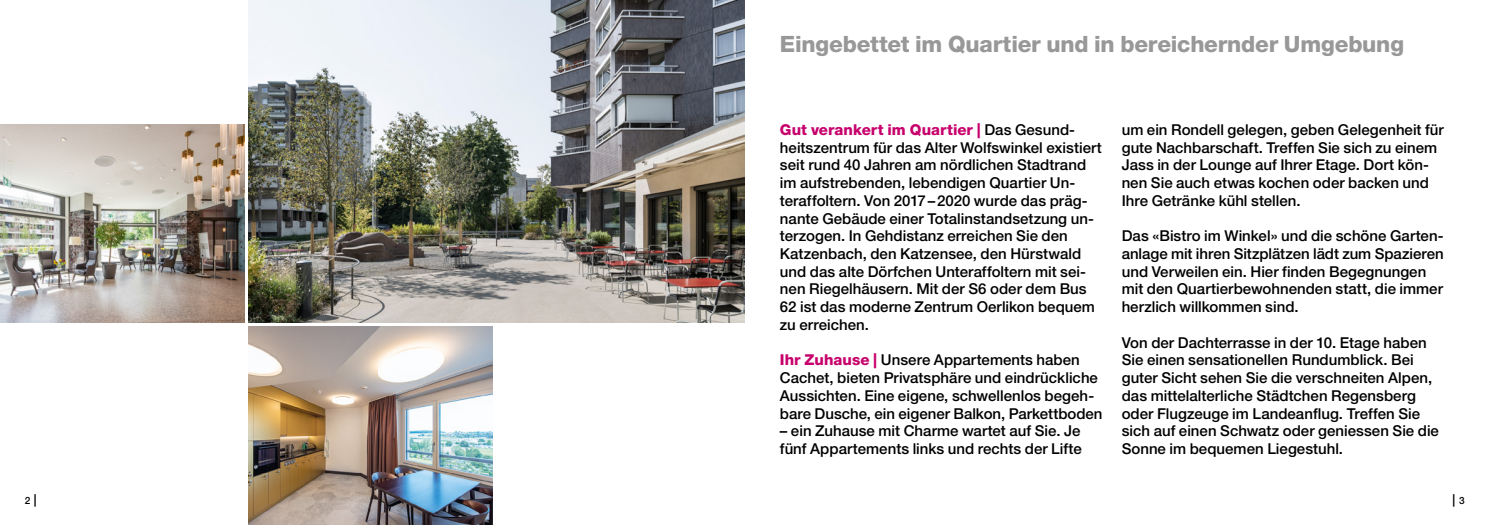
<style>
.page{position:relative;width:1489px;height:525px;background:#fff}
.page>*{position:absolute;margin:0;border:0;box-sizing:border-box;transform-origin:0 0}
.t1{font:800 22.5px "Helvetica Neue LT Pro";letter-spacing:-.01em;color:#999898}
.t2{font:500 15px/17.8px "Helvetica Neue LT Pro";color:#000}
.t3{font:500 12.5px "Helvetica Neue LT Pro";color:#000}
.t4{font:500 10px "Helvetica Neue LT Pro";color:#000}
.s1{font-weight:800;color:#c7006c}
.s2{font-size:12.5px}
.s3{font-size:10px}
</style>
<div class="page">
<img style="left:0;top:124px;width:244px;height:198px">
<img style="left:248px;top:326px;width:245px;height:198px">
<img style="left:248px;top:0;width:496px;height:322px">
<h1 class="t1" style="left:780px;top:30px;width:625px">Eingebettet im Quartier und in bereichernder Umgebung</h1>
<p class="t2" style="left:780px;top:120px;width:323px"><span class="s1">Gut verankert im Quartier |</span> Das Gesund&shy;heitszentrum für das Alter Wolfswinkel existiert seit rund 40 Jahren am nördlichen Stadtrand im aufstrebenden, lebendigen Quartier Un&shy;teraffoltern. Von 2017–2020 wurde das präg&shy;nante Gebäude einer Totalinstandsetzung un&shy;terzogen. In Gehdistanz erreichen Sie den Katzenbach, den Katzensee, den Hürstwald und das alte Dörfchen Unteraffoltern mit sei&shy;nen Riegelhäusern. Mit der S6 oder dem Bus 62 ist das moderne Zentrum Oerlikon bequem zu erreichen.</p>
<p class="t2" style="left:780px;top:351px;width:324px"><span class="s1">Ihr Zuhause |</span> Unsere Appartements haben Cachet, bieten Privatsphäre und eindrückliche Aussichten. Eine eigene, schwellenlos begeh&shy;bare Dusche, ein eigener Balkon, Parkettboden</p>
<p class="t2" style="left:780px;top:422px;width:303px">– ein Zuhause mit Charme wartet auf Sie. Je fünf Appartements links und rechts der Lifte</p>
<p class="t2" style="left:1121px;top:120px;width:323px">um ein Rondell gelegen, geben Gelegenheit für gute Nachbarschaft. Treffen Sie sich zu einem Jass in der Lounge auf Ihrer Etage. Dort kön&shy;nen Sie auch etwas kochen oder backen und Ihre Getränke kühl stellen.</p>
<p class="t2" style="left:1121px;top:227px;width:323px">Das «Bistro im Winkel» und die schöne Garten&shy;anlage mit ihren Sitzplätzen lädt zum Spazieren und Verweilen ein. Hier finden Begegnungen mit den Quartierbewohnenden statt, die immer herzlich willkommen sind.</p>
<p class="t2" style="left:1121px;top:333px;width:319px">Von der Dachterrasse in der 10. Etage haben Sie einen sensationellen Rundumblick. Bei guter Sicht sehen Sie die verschneiten Alpen, das mittelalterliche Städtchen Regensberg oder Flugzeuge im Landeanflug. Treffen Sie sich auf einen Schwatz oder geniessen Sie die Sonne im bequemen Liegestuhl.</p>
<p class="t4" style="left:25px;top:494px;width:13px">2 <span class="s2">|</span></p>
<p class="t3" style="left:1452px;top:491px;width:13px">| <span class="s3">3</span></p>
</div>
